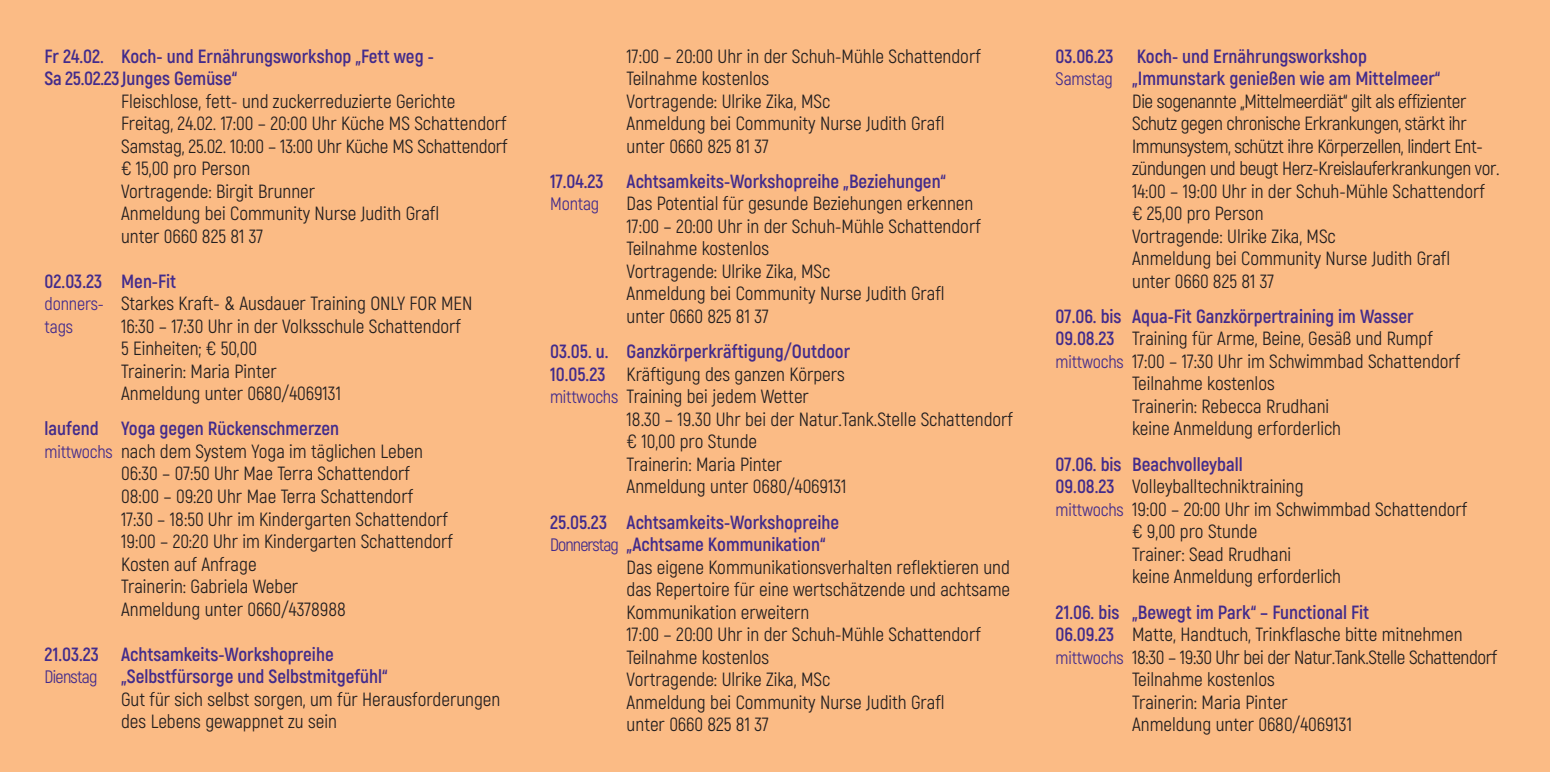
<style>
.page{position:relative;width:1550px;height:772px;background:#fbbb85}
.page>*{position:absolute;margin:0;border:0;box-sizing:border-box;transform-origin:0 0}
.t1{font:19.12px/22.5px "Akrobat";color:#231f20}
.t2{font:700 19.12px/22.5px "Akrobat";color:#422b8c}
.t3{font:19.12px/22.5px "Akrobat";letter-spacing:-.02em;color:#231f20}
.t4{font:18px "Akrobat";letter-spacing:-.01em;color:#422b8c}
.s1{font-size:18px;color:#422b8c}
.s2{font-weight:400;font-size:18px}
.s3{font-weight:700;color:#422b8c}
.s4{font-weight:400;color:#231f20}
</style>
<div class="page">
<p class="t2" style="left:45px;top:45px;width:391px">Fr 24.02. Koch- und Ernährungsworkshop „Fett weg -<br>Sa 25.02.23Junges Gemüse“</p>
<p class="t1" style="left:121px;top:90px;width:336px">Fleischlose, fett- und zuckerreduzierte Gerichte</p>
<p class="t1" style="left:121px;top:112px;width:387px">Freitag, 24.02. 17:00 – 20:00 Uhr Küche MS Schattendorf</p>
<p class="t1" style="left:121px;top:135px;width:388px">Samstag, 25.02. 10:00 – 13:00 Uhr Küche MS Schattendorf</p>
<p class="t1" style="left:121px;top:157px;width:131px">€ 15,00 pro Person</p>
<p class="t1" style="left:121px;top:180px;width:196px">Vortragende: Birgit Brunner</p>
<p class="t1" style="left:121px;top:202px;width:320px">Anmeldung bei Community Nurse Judith Grafl unter 0660 825 81 37</p>
<p class="t2" style="left:45px;top:270px;width:133px">02.03.23 Men-Fit</p>
<p class="t1" style="left:45px;top:292px;width:429px"><span class="s1">donners-</span> Starkes Kraft- &amp; Ausdauer Training ONLY FOR MEN</p>
<p class="t4" style="left:45px;top:316px;width:30px">tags</p>
<p class="t1" style="left:121px;top:315px;width:342px">16:30 – 17:30 Uhr in der Volksschule Schattendorf</p>
<p class="t1" style="left:121px;top:337px;width:137px">5 Einheiten; € 50,00</p>
<p class="t1" style="left:121px;top:360px;width:221px">Trainerin: Maria Pinter<br>Anmeldung unter 0680/4069131</p>
<p class="t2" style="left:45px;top:417px;width:296px">laufend Yoga gegen Rückenschmerzen</p>
<p class="t1" style="left:45px;top:440px;width:380px"><span class="s1">mittwochs</span> nach dem System Yoga im täglichen Leben</p>
<p class="t1" style="left:121px;top:462px;width:290px">06:30 – 07:50 Uhr Mae Terra Schattendorf</p>
<p class="t1" style="left:121px;top:485px;width:294px">08:00 – 09:20 Uhr Mae Terra Schattendorf</p>
<p class="t1" style="left:121px;top:507px;width:328px">17:30 – 18:50 Uhr im Kindergarten Schattendorf</p>
<p class="t1" style="left:121px;top:530px;width:333px">19:00 – 20:20 Uhr im Kindergarten Schattendorf</p>
<p class="t1" style="left:121px;top:552px;width:137px">Kosten auf Anfrage</p>
<p class="t1" style="left:121px;top:575px;width:179px">Trainerin: Gabriela Weber</p>
<p class="t1" style="left:121px;top:597px;width:226px">Anmeldung unter 0660/4378988</p>
<p class="t2" style="left:45px;top:642px;width:344px">21.03.23 Achtsamkeits-Workshopreihe<br><span class="s2">Dienstag</span> „Selbstfürsorge und Selbstmitgefühl“</p>
<p class="t1" style="left:121px;top:687px;width:381px">Gut für sich selbst sorgen, um für Herausforderungen des Lebens gewappnet zu sein</p>
<p class="t1" style="left:627px;top:45px;width:356px">17:00 – 20:00 Uhr in der Schuh-Mühle Schattendorf</p>
<p class="t1" style="left:627px;top:67px;width:144px">Teilnahme kostenlos</p>
<p class="t1" style="left:627px;top:90px;width:205px">Vortragende: Ulrike Zika, MSc</p>
<p class="t1" style="left:627px;top:112px;width:320px">Anmeldung bei Community Nurse Judith Grafl unter 0660 825 81 37</p>
<p class="t2" style="left:550px;top:170px;width:397px">17.04.23 Achtsamkeits-Workshopreihe „Beziehungen“</p>
<p class="t4" style="left:550px;top:193px;width:51px">Montag</p>
<p class="t1" style="left:627px;top:192px;width:348px">Das Potential für gesunde Beziehungen erkennen</p>
<p class="t1" style="left:627px;top:215px;width:356px">17:00 – 20:00 Uhr in der Schuh-Mühle Schattendorf</p>
<p class="t1" style="left:627px;top:237px;width:144px">Teilnahme kostenlos</p>
<p class="t1" style="left:627px;top:260px;width:205px">Vortragende: Ulrike Zika, MSc</p>
<p class="t1" style="left:627px;top:282px;width:320px">Anmeldung bei Community Nurse Judith Grafl unter 0660 825 81 37</p>
<p class="t1" style="left:550px;top:340px;width:302px"><span class="s3">03.05. u. Ganzkörperkräftigung/Outdoor<br>10.05.23</span> Kräftigung des ganzen Körpers <span class="s1">mittwochs</span> Training bei jedem Wetter</p>
<p class="t1" style="left:627px;top:408px;width:388px">18.30 – 19.30 Uhr bei der Natur.Tank.Stelle Schattendorf € 10,00 pro Stunde</p>
<p class="t1" style="left:627px;top:453px;width:221px">Trainerin: Maria Pinter<br>Anmeldung unter 0680/4069131</p>
<p class="t2" style="left:550px;top:510px;width:291px">25.05.23 Achtsamkeits-Workshopreihe<br><span class="s2">Donnerstag</span> „Achtsame Kommunikation“</p>
<p class="t1" style="left:627px;top:555px;width:385px;text-align:justify">Das eigene Kommunikationsverhalten reflektieren und das Repertoire für eine wertschätzende und achtsame Kommunikation erweitern</p>
<p class="t1" style="left:627px;top:623px;width:356px">17:00 – 20:00 Uhr in der Schuh-Mühle Schattendorf</p>
<p class="t1" style="left:627px;top:645px;width:144px">Teilnahme kostenlos</p>
<p class="t1" style="left:627px;top:668px;width:205px">Vortragende: Ulrike Zika, MSc</p>
<p class="t1" style="left:627px;top:690px;width:320px">Anmeldung bei Community Nurse Judith Grafl unter 0660 825 81 37</p>
<p class="t2" style="left:1056px;top:45px;width:386px">03.06.23 Koch- und Ernährungsworkshop<br><span class="s2">Samstag</span> „Immunstark genießen wie am Mittelmeer“</p>
<p class="t3" style="left:1132px;top:90px;width:369px">Die sogenannte „Mittelmeerdiät“ gilt als effizienter Schutz gegen chronische Erkrankungen, stärkt ihr Immunsystem, schützt ihre Körperzellen, lindert Ent&shy;zündungen und beugt Herz-Kreislauferkrankungen vor.</p>
<p class="t1" style="left:1132px;top:180px;width:354px">14:00 – 19:00 Uhr in der Schuh-Mühle Schattendorf</p>
<p class="t1" style="left:1132px;top:202px;width:133px">€ 25,00 pro Person</p>
<p class="t1" style="left:1132px;top:225px;width:205px">Vortragende: Ulrike Zika, MSc</p>
<p class="t1" style="left:1132px;top:247px;width:320px">Anmeldung bei Community Nurse Judith Grafl unter 0660 825 81 37</p>
<p class="t2" style="left:1056px;top:305px;width:379px">07.06. bis Aqua-Fit Ganzkörpertraining im Wasser<br>09.08.23 <span class="s4">Training für Arme, Beine, Gesäß und Rumpf</span></p>
<p class="t1" style="left:1056px;top:350px;width:406px"><span class="s1">mittwochs</span> 17:00 – 17:30 Uhr im Schwimmbad Schattendorf</p>
<p class="t1" style="left:1132px;top:372px;width:144px">Teilnahme kostenlos</p>
<p class="t1" style="left:1132px;top:395px;width:199px">Trainerin: Rebecca Rrudhani</p>
<p class="t1" style="left:1132px;top:417px;width:210px">keine Anmeldung erforderlich</p>
<p class="t2" style="left:1056px;top:453px;width:189px">07.06. bis Beachvolleyball</p>
<p class="t1" style="left:1056px;top:475px;width:249px"><span class="s3">09.08.23</span> Volleyballtechniktraining</p>
<p class="t1" style="left:1056px;top:498px;width:413px"><span class="s1">mittwochs</span> 19:00 – 20:00 Uhr im Schwimmbad Schattendorf</p>
<p class="t1" style="left:1132px;top:520px;width:127px">€ 9,00 pro Stunde</p>
<p class="t1" style="left:1132px;top:543px;width:161px">Trainer: Sead Rrudhani</p>
<p class="t1" style="left:1132px;top:565px;width:210px">keine Anmeldung erforderlich</p>
<p class="t2" style="left:1056px;top:600px;width:408px">21.06. bis „Bewegt im Park“ – Functional Fit<br>06.09.23 <span class="s4">Matte, Handtuch, Trinkflasche bitte mitnehmen</span></p>
<p class="t3" style="left:1056px;top:645px;width:443px"><span class="s1">mittwochs</span> 18:30 – 19:30 Uhr bei der Natur.Tank.Stelle Schattendorf</p>
<p class="t1" style="left:1132px;top:668px;width:144px">Teilnahme kostenlos</p>
<p class="t1" style="left:1132px;top:690px;width:221px">Trainerin: Maria Pinter<br>Anmeldung unter 0680/4069131</p>
</div>
